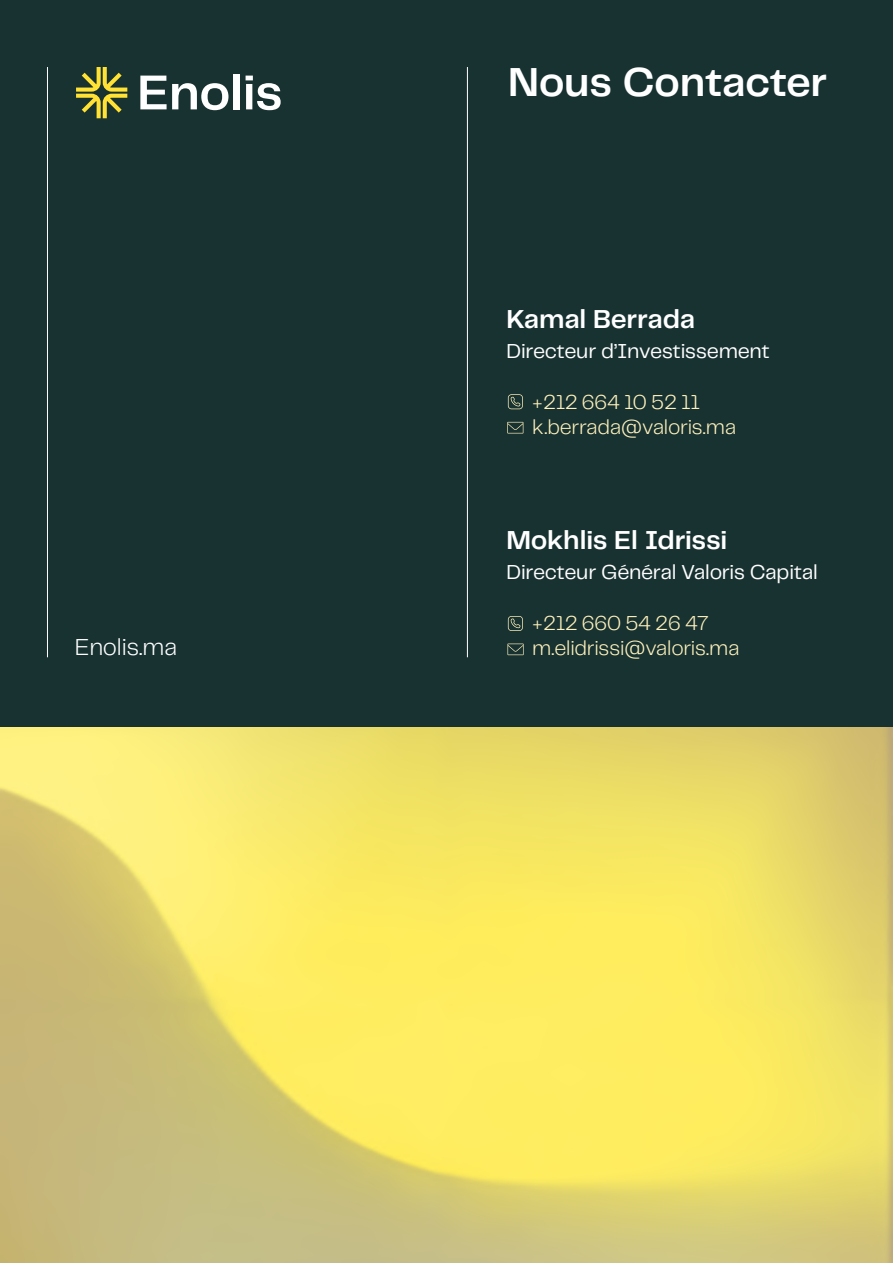
<style>
.page{position:relative;width:893px;height:1263px;background:#183231}
.page>*{position:absolute;margin:0;border:0;box-sizing:border-box;transform-origin:0 0}
.t1{font:600 42px "Telegraf";letter-spacing:-.01em;color:#fff}
.t2{font:600 27px "Telegraf";letter-spacing:-.005em;color:#fff}
.t3{font:300 24px "Telegraf";letter-spacing:-.015em;color:#fff}
.t4{font:300 21px/25.2px "Telegraf";letter-spacing:-.01em;color:#fff2bc}
.t5{font:21px "Telegraf";letter-spacing:-.01em;color:#fff}
</style>
<div class="page">
<svg style="left:140px;top:76px;width:88px;height:34px"></svg>
<div style="left:233px;top:74px;width:7px;height:35px;background:#fff"></div>
<svg style="left:246px;top:76px;width:35px;height:34px"></svg>
<svg style="left:76px;top:67px;width:51px;height:51px"></svg>
<hr style="left:47px;top:67px;width:1px;height:590px;background:#fff">
<hr style="left:467px;top:67px;width:1px;height:590px;background:#fff">
<img style="left:0;top:728px;width:893px;height:535px">
<svg style="left:508px;top:394px;width:15px;height:15px"></svg>
<svg style="left:508px;top:616px;width:15px;height:15px"></svg>
<svg style="left:507px;top:422px;width:16px;height:11px"></svg>
<svg style="left:507px;top:643px;width:17px;height:12px"></svg>
<p class="t3" style="left:75px;top:631px;width:104px">Enolis.ma</p>
<h1 class="t1" style="left:508px;top:54px;width:321px">Nous Contacter</h1>
<p class="t2" style="left:506px;top:300px;width:190px">Kamal Berrada</p>
<p class="t5" style="left:506px;top:337px;width:265px">Directeur d’Investissement</p>
<p class="t4" style="left:532px;top:388px;width:205px">+212 664 10 52 11 k.berrada@valoris.ma</p>
<p class="t2" style="left:506px;top:521px;width:222px">Mokhlis El Idrissi</p>
<p class="t5" style="left:506px;top:558px;width:313px">Directeur Général Valoris Capital</p>
<p class="t4" style="left:532px;top:609px;width:209px">+212 660 54 26 47 m.elidrissi@valoris.ma</p>
</div>
